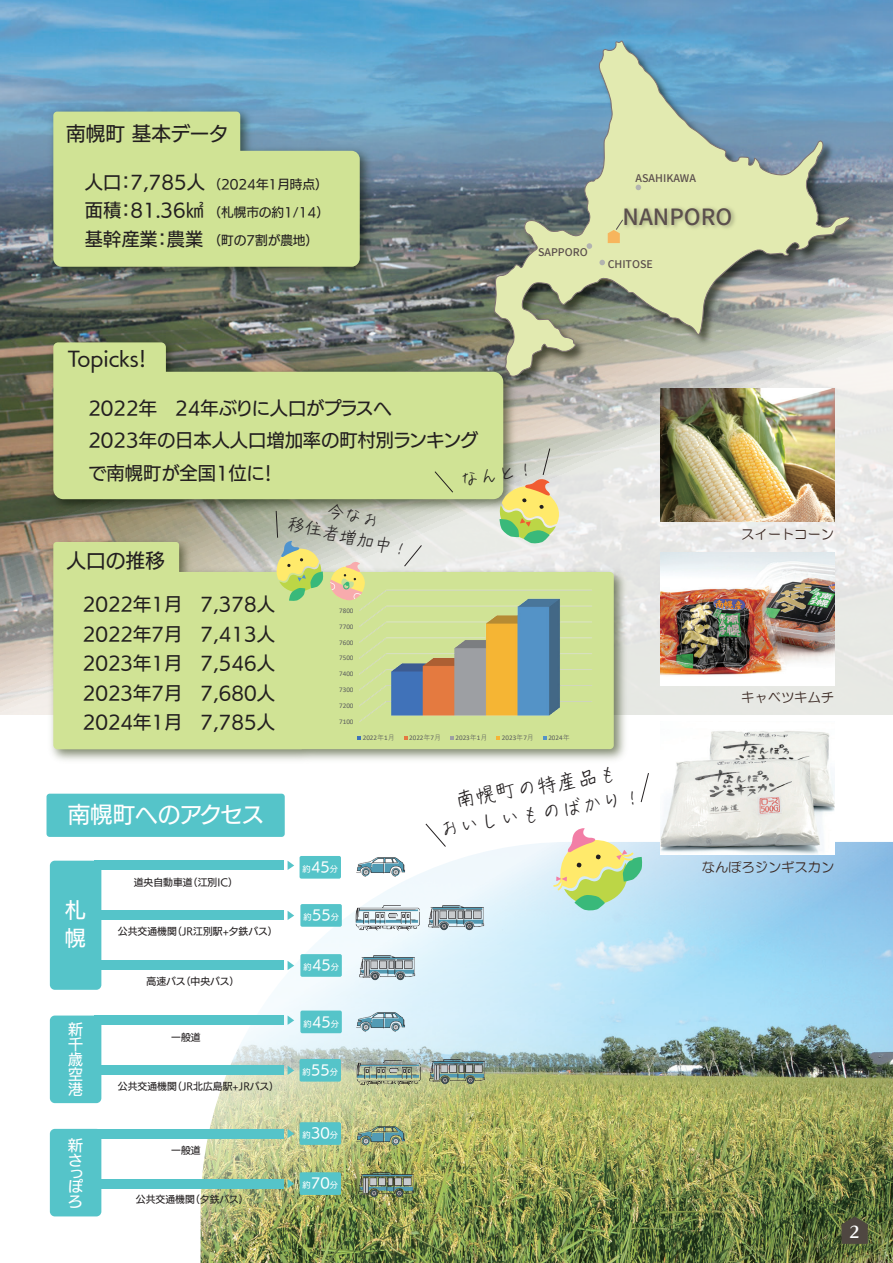
<style>
.page{position:relative;width:893px;height:1263px;background:#fff}
.page>*{position:absolute;margin:0;border:0;box-sizing:border-box;transform-origin:0 0}
.t1{font:22.5px "UD Kakugo Large Pr 6 N M";letter-spacing:-.01em;color:#fff}
.t2{font:22.35px "Corporate Logo Medium ver 2";color:#5b4f4d}
.t3{font:21px/28.2px "UD Kakugo Large Pr 6 N M";color:#fff}
.t4{font:20.55px/27px "TA oonishi";color:#231f20;text-align:center}
.t5{font:19.65px "UD Kakugo Large Pr 6 N M";color:#231f20}
.t6{font:18.75px "TA oonishi";color:#231f20}
.t7{font:18.3px/29.4px "UD Kakugo Large Pr 6 N M";color:#231f20;text-align:justify}
.t8{font:17.7px/21.3px "TA oonishi";color:#231f20;text-align:center}
.t9{font:16.5px "Chiaro Std B";color:#fff}
.t10{font:15px/15px "UD Kakugo Large Pr 6 N M";color:#fff;text-align:justify}
.t11{font:13.65px "UD Kakugo Large Pr 6 N M";color:#fff}
.t12{font:13.2px "HG Maru Gothic MPRO";color:#3b2923}
.t13{font:12.6px "UD Kakugo Large Pr 6 N M";color:#231f20}
.t14{font:10.65px "Corporate Logo Medium ver 2";color:#5b4f4d}
.t15{font:9.75px "UD Kakugo Large Pr 6 N M";color:#231f20}
.t16{font:8.1px "UD Kakugo Large Pr 6 N M";color:#fff}
.t17{font:7.05px "Calibri";color:#595b5d}
.s1{font-family:"Yu Gothic"}
</style>
<div class="page">
<img style="left:0;top:0;width:893px;height:715px">
<img style="left:45px;top:533px;width:586px;height:188px">
<svg style="left:53px;top:542px;width:561px;height:179px;background:#d1e19f"></svg>
<img style="left:46px;top:721px;width:847px;height:542px">
<svg style="left:841px;top:1216px;width:27px;height:28px"></svg>
<img style="left:490px;top:37px;width:375px;height:354px">
<svg style="left:493px;top:40px;width:358px;height:337px;background:#9eb2aa"></svg>
<svg style="left:587px;top:243px;width:5px;height:6px"></svg>
<svg style="left:636px;top:185px;width:5px;height:5px"></svg>
<svg style="left:599px;top:260px;width:6px;height:5px"></svg>
<img style="left:619px;top:201px;width:121px;height:38px">
<svg style="left:608px;top:219px;width:16px;height:24px"></svg>
<img style="left:660px;top:389px;width:174px;height:133px">
<img style="left:660px;top:553px;width:174px;height:133px">
<img style="left:661px;top:721px;width:174px;height:133px">
<div style="left:47px;top:794px;width:238px;height:43px;background:#55c4c9;border-radius:3px"></div>
<div style="left:50px;top:861px;width:51px;height:129px;background:#55c4c9;border-radius:5px"></div>
<div style="left:94px;top:861px;width:190px;height:9px;background:#55c4c9"></div>
<div style="left:97px;top:911px;width:187px;height:9px;background:#55c4c9"></div>
<div style="left:300px;top:856px;width:41px;height:23px;background:#55c4c9;border-radius:2px"></div>
<div style="left:300px;top:1010px;width:42px;height:23px;background:#55c4c9;border-radius:2px"></div>
<div style="left:300px;top:1172px;width:41px;height:23px;background:#55c4c9;border-radius:2px"></div>
<div style="left:300px;top:1059px;width:41px;height:22px;background:#55c4c9;border-radius:2px"></div>
<div style="left:300px;top:1122px;width:41px;height:23px;background:#55c4c9;border-radius:2px"></div>
<div style="left:300px;top:904px;width:42px;height:23px;background:#55c4c9;border-radius:2px"></div>
<div style="left:300px;top:954px;width:42px;height:23px;background:#55c4c9;border-radius:2px"></div>
<svg style="left:425px;top:823px;width:22px;height:25px"></svg>
<svg style="left:640px;top:772px;width:9px;height:31px"></svg>
<svg style="left:288px;top:861px;width:6px;height:9px"></svg>
<svg style="left:288px;top:911px;width:6px;height:9px"></svg>
<div style="left:98px;top:961px;width:186px;height:9px;background:#55c4c9"></div>
<svg style="left:288px;top:961px;width:6px;height:9px"></svg>
<img style="left:352px;top:837px;width:56px;height:38px">
<img style="left:348px;top:875px;width:80px;height:80px">
<img style="left:351px;top:931px;width:71px;height:71px">
<img style="left:421px;top:881px;width:71px;height:71px">
<img style="left:349px;top:1030px;width:80px;height:80px">
<img style="left:421px;top:1036px;width:71px;height:71px">
<img style="left:350px;top:1148px;width:71px;height:71px">
<div style="left:50px;top:1015px;width:51px;height:88px;background:#55c4c9;border-radius:5px"></div>
<div style="left:94px;top:1015px;width:190px;height:10px;background:#55c4c9"></div>
<div style="left:97px;top:1065px;width:187px;height:10px;background:#55c4c9"></div>
<svg style="left:288px;top:1015px;width:6px;height:10px"></svg>
<svg style="left:288px;top:1065px;width:6px;height:10px"></svg>
<img style="left:352px;top:992px;width:56px;height:56px">
<div style="left:50px;top:1129px;width:51px;height:87px;background:#55c4c9;border-radius:5px"></div>
<div style="left:94px;top:1129px;width:190px;height:9px;background:#55c4c9"></div>
<div style="left:97px;top:1179px;width:187px;height:9px;background:#55c4c9"></div>
<svg style="left:288px;top:1129px;width:6px;height:9px"></svg>
<svg style="left:288px;top:1179px;width:6px;height:9px"></svg>
<img style="left:352px;top:1106px;width:56px;height:57px">
<svg style="left:553px;top:828px;width:90px;height:83px;background:#d2e0ac"></svg>
<svg style="left:556px;top:876px;width:11px;height:5px"></svg>
<img style="left:45px;top:103px;width:332px;height:181px">
<svg style="left:53px;top:112px;width:307px;height:155px;background:#c5db98"></svg>
<img style="left:45px;top:334px;width:476px;height:183px">
<svg style="left:53px;top:342px;width:450px;height:157px;background:#c2d28e"></svg>
<svg style="left:434px;top:471px;width:20px;height:22px"></svg>
<svg style="left:497px;top:448px;width:64px;height:98px;background:#ccd09a"></svg>
<svg style="left:403px;top:544px;width:19px;height:23px"></svg>
<img style="left:359px;top:588px;width:234px;height:135px">
<svg style="left:357px;top:736px;width:4px;height:4px"></svg>
<svg style="left:404px;top:736px;width:3px;height:4px"></svg>
<svg style="left:450px;top:736px;width:4px;height:4px"></svg>
<svg style="left:496px;top:736px;width:4px;height:4px"></svg>
<svg style="left:543px;top:736px;width:4px;height:4px"></svg>
<svg style="left:275px;top:510px;width:48px;height:91px;background:#bcca90"></svg>
<svg style="left:329px;top:560px;width:37px;height:44px;background:#e6d69c"></svg>
<p class="t5" style="left:66px;top:123px;width:164px">南幌町 基本データ</p>
<p class="t7" style="left:85px;top:169px;width:121px;line-height:28px">人口：7,785人面積：81.36㎢基幹産業：農業</p>
<p class="t13" style="left:208px;top:177px;width:121px">（2024年1月時点）</p>
<p class="t13" style="left:208px;top:205px;width:122px">（札幌市の約1/14）</p>
<p class="t13" style="left:208px;top:233px;width:111px">（町の7割が農地）</p>
<p class="t14" style="left:538px;top:245px;width:51px">SAPPORO</p>
<p class="t14" style="left:636px;top:171px;width:62px">ASAHIKAWA</p>
<p class="t2" style="left:623px;top:201px;width:111px">NANPORO</p>
<p class="t14" style="left:608px;top:257px;width:47px">CHITOSE</p>
<p class="t5" style="left:67px;top:348px;width:86px">Topicks！</p>
<p class="t7" style="left:88px;top:393px;width:391px;line-height:32.2px;text-align:left">2022年　24年ぶりに人口がプラスへ<br>2023年の日本人人口増加率の町村別ランキングで南幌町が全国1位に！</p>
<p class="t6" style="left:459px;top:470px;width:76px;rotate:-9deg">なんと！</p>
<p class="t5" style="left:66px;top:549px;width:100px">人口の推移</p>
<p class="t7" style="left:83px;top:590px;width:194px">2022年1月　7,378人2022年7月　7,413人2023年1月　7,546人2023年7月　7,680人2024年1月　7,785人</p>
<p class="t1" style="left:68px;top:802px;width:198px">南幌町へのアクセス</p>
<p class="t3" style="left:65px;top:897px;width:22px">札幌</p>
<p class="t15" style="left:134px;top:877px;width:106px">道央自動車道（江別IC）</p>
<p class="t15" style="left:118px;top:926px;width:161px">公共交通機関（JR江別駅+夕鉄バス）</p>
<p class="t15" style="left:147px;top:976px;width:94px">高速バス（中央バス）</p>
<p class="t10" style="left:68px;top:1022px;width:16px">新千歳空港</p>
<p class="t15" style="left:171px;top:1032px;width:31px">一般道</p>
<p class="t15" style="left:118px;top:1081px;width:163px">公共交通機関（JR北広島駅+JRバス）</p>
<p class="t10" style="left:68px;top:1139px;width:16px">新さ</p>
<p class="t10" style="left:68px;top:1166px;width:17px;line-height:14.1px">っぽろ</p>
<p class="t15" style="left:171px;top:1145px;width:31px">一般道</p>
<p class="t15" style="left:136px;top:1194px;width:114px">公共交通機関（夕鉄バス）</p>
<p class="t8" style="left:295px;top:491px;width:126px;rotate:13deg">今なお<br>移住者増加中！</p>
<p class="t17" style="left:339px;top:606px;width:16px">7800</p>
<p class="t17" style="left:339px;top:622px;width:16px">7700</p>
<p class="t17" style="left:339px;top:637px;width:16px">7600</p>
<p class="t17" style="left:339px;top:653px;width:16px">7500</p>
<p class="t17" style="left:339px;top:669px;width:16px">7400</p>
<p class="t17" style="left:339px;top:685px;width:16px">7300</p>
<p class="t17" style="left:339px;top:701px;width:16px">7200</p>
<p class="t17" style="left:339px;top:716px;width:16px">7100</p>
<p class="t17" style="left:363px;top:733px;width:34px">2022<span class="s1">年</span>1<span class="s1">月</span></p>
<p class="t17" style="left:409px;top:733px;width:34px">2022<span class="s1">年</span>7<span class="s1">月</span></p>
<p class="t17" style="left:456px;top:733px;width:34px">2023<span class="s1">年</span>1<span class="s1">月</span></p>
<p class="t17" style="left:502px;top:733px;width:34px">2023<span class="s1">年</span>7<span class="s1">月</span></p>
<p class="t17" style="left:548px;top:733px;width:23px">2024<span class="s1">年</span></p>
<p class="t4" style="left:433px;top:789px;width:207px;rotate:-9deg">南幌町の特産品も<br>おいしいものばかり！</p>
<p class="t11" style="left:311px;top:859px;width:20px">45</p>
<p class="t16" style="left:303px;top:865px;width:37px">約 　　分</p>
<p class="t11" style="left:312px;top:907px;width:20px">55</p>
<p class="t16" style="left:303px;top:913px;width:37px">約 　　分</p>
<p class="t11" style="left:312px;top:957px;width:20px">45</p>
<p class="t16" style="left:303px;top:963px;width:37px">約 　　分</p>
<p class="t11" style="left:312px;top:1014px;width:20px">45</p>
<p class="t16" style="left:303px;top:1019px;width:37px">約 　　分</p>
<p class="t11" style="left:311px;top:1062px;width:20px">55</p>
<p class="t16" style="left:303px;top:1067px;width:37px">約 　　分</p>
<p class="t11" style="left:311px;top:1125px;width:20px">30</p>
<p class="t16" style="left:303px;top:1131px;width:37px">約 　　分</p>
<p class="t11" style="left:311px;top:1175px;width:20px">70</p>
<p class="t16" style="left:303px;top:1181px;width:37px">約 　　分</p>
<p class="t12" style="left:741px;top:527px;width:94px">スイートコーン</p>
<p class="t12" style="left:741px;top:690px;width:94px">キャベツキムチ</p>
<p class="t12" style="left:702px;top:861px;width:134px">なんぽろジンギスカン</p>
<p class="t9" style="left:849px;top:1221px;width:12px">2</p>
</div>
